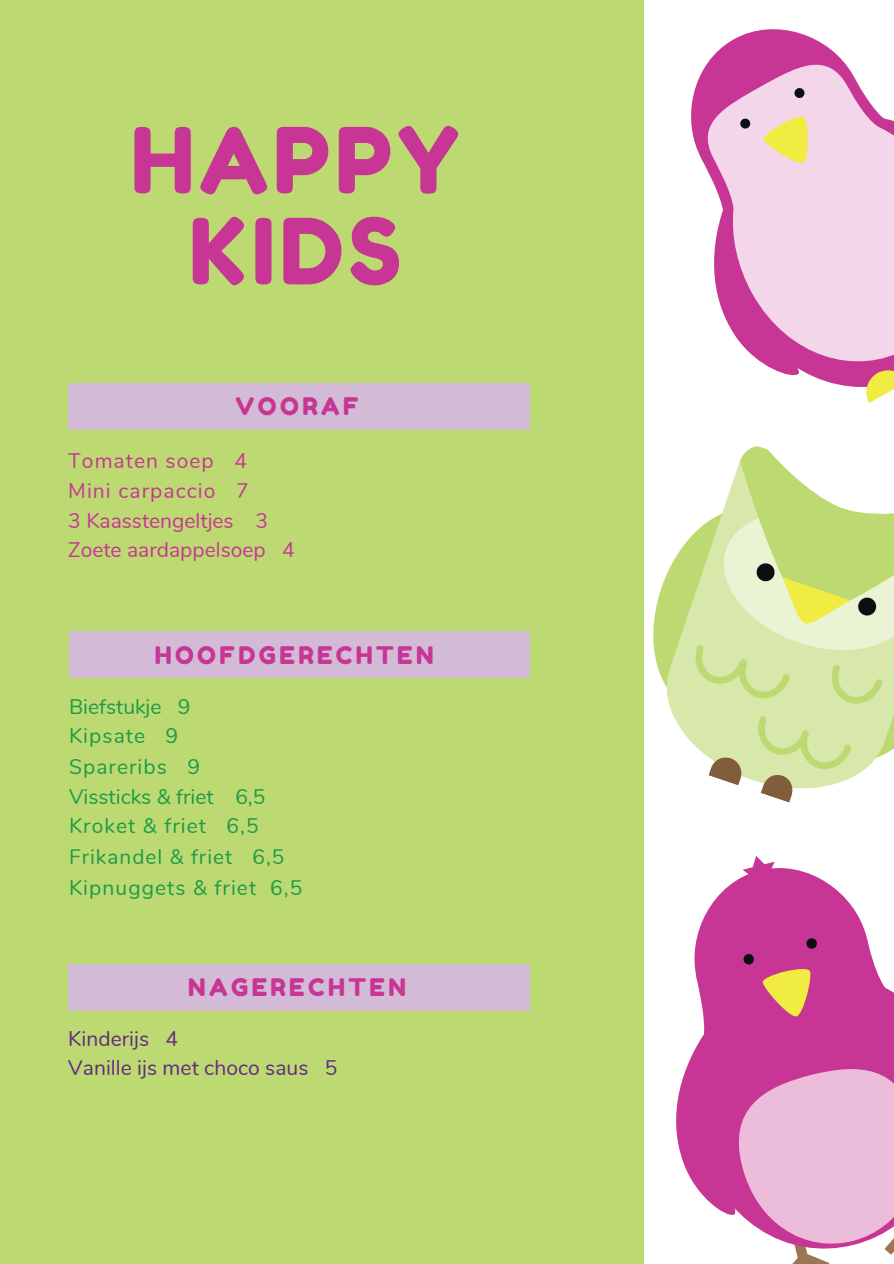
<style>
.page{position:relative;width:894px;height:1264px;background:#fff}
.page>*{position:absolute;margin:0;border:0;box-sizing:border-box;transform-origin:0 0}
.t1{font:90.9px/90.9px "Fredoka One";letter-spacing:.05em;color:#c73694;text-align:center}
.t2{font:24.3px "Fredoka One";letter-spacing:.14em;color:#c73694}
.t3{font:21px/29.8px "Nunito";letter-spacing:.05em;color:#1d9b47}
.t4{font:21px/29.5px "Nunito";color:#c73694}
.t5{font:21px/28.5px "Nunito";color:#642a80}
.t6{font:20.85px "Nunito";letter-spacing:.05em;color:#1d9b47}
</style>
<div class="page">
<svg style="left:707px;top:33px;width:138px;height:30px;fill:#c73694"></svg>
<svg style="left:691px;top:63px;width:202px;height:340px"></svg>
<svg style="left:642px;top:441px;width:251px;height:361px"></svg>
<svg style="left:676px;top:856px;width:217px;height:407px"></svg>
<div style="left:0;top:0;width:642px;height:1263px;background:#bdd972"></div>
<div style="left:68px;top:383px;width:461px;height:47px;background:#d3bbd7"></div>
<div style="left:69px;top:632px;width:461px;height:46px;background:#d3bbd7"></div>
<div style="left:68px;top:964px;width:461px;height:46px;background:#d3bbd7"></div>
<h1 class="t1" style="left:131px;top:114px;width:330px">HAPPY<br>KIDS</h1>
<p class="t2" style="left:235px;top:392px;width:124px">VOORAF</p>
<p class="t4" style="left:68px;top:446px;width:228px">Tomaten soep 4<br>Mini carpaccio 7<br>3 Kaasstengeltjes 3<br>Zoete aardappelsoep 4</p>
<p class="t2" style="left:155px;top:640px;width:280px">HOOFDGERECHTEN</p>
<p class="t3" style="left:69px;top:692px;width:198px">Biefstukje 9<br>Kipsate 9<br>Spareribs 9<br>Vissticks &amp; friet 6,5<br>Kroket &amp; friet 6,5</p>
<p class="t6" style="left:69px;top:843px;width:217px">Frikandel &amp; friet 6,5</p>
<p class="t3" style="left:69px;top:872px;width:235px">Kipnuggets &amp; friet 6,5</p>
<p class="t2" style="left:188px;top:972px;width:219px">NAGERECHTEN</p>
<p class="t5" style="left:68px;top:1025px;width:270px">Kinderijs 4<br>Vanille ijs met choco saus 5</p>
</div>
